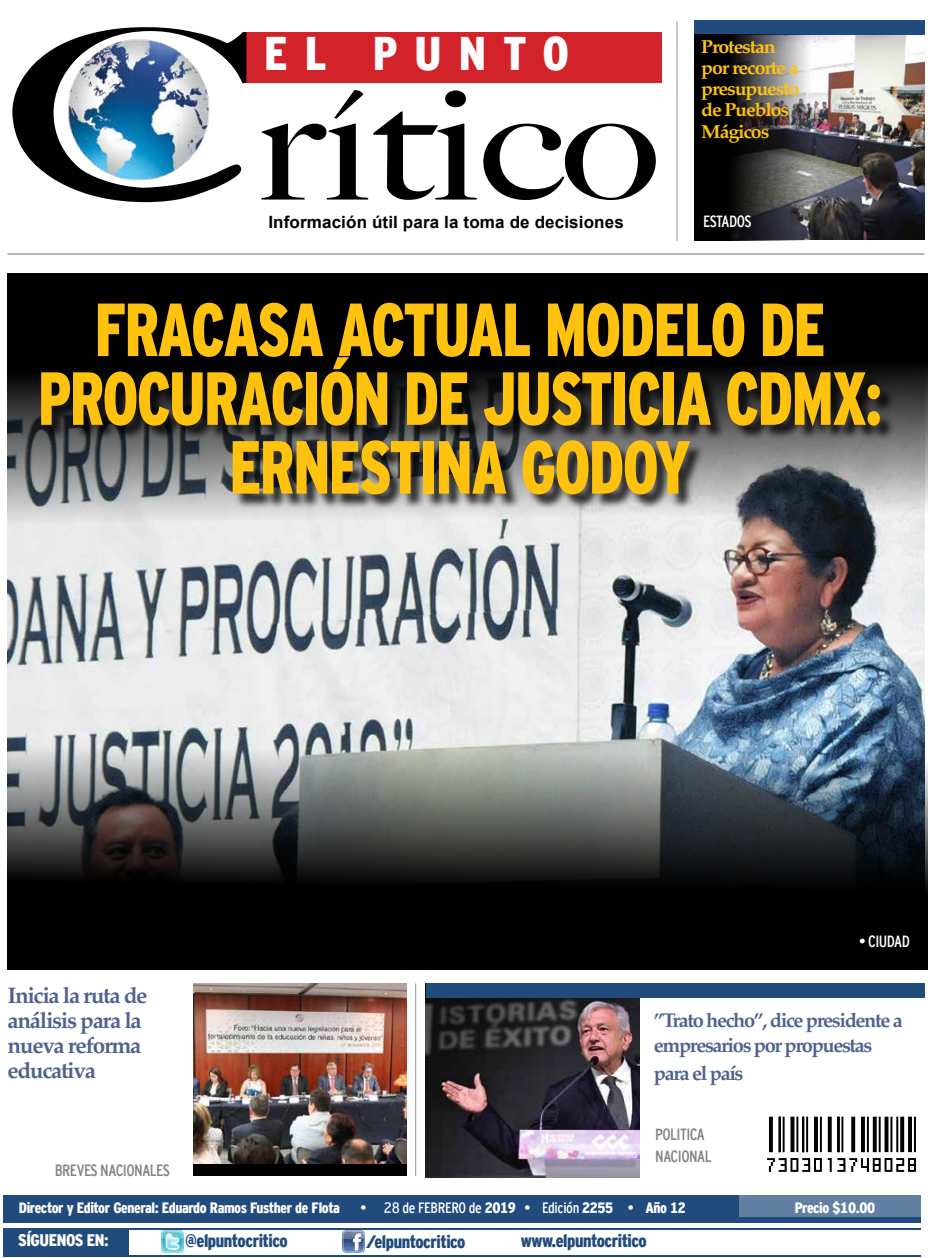
<style>
.page{position:relative;width:932px;height:1258px;background:#fff}
.page>*{position:absolute;margin:0;border:0;box-sizing:border-box;transform-origin:0 0}
.t1{font:900 75px/68.8px "Interstate Cond Mono";letter-spacing:-.025em;color:#ffc20e;text-align:center;scale:.85 1}
.t2{font:900 47.12px "Interstate Cond Mono";letter-spacing:.36em;color:#fff}
.t3{font:700 22.5px/25px "Palatino";letter-spacing:-.055em;color:#4e628e}
.t4{font:700 20px/25px "Palatino";letter-spacing:-.07em;color:#4e628e}
.t5{font:700 18.75px/21.2px "Palatino";letter-spacing:-.06em;color:#ffc20e;scale:1.04 1}
.t6{font:900 18px "Interstate Cond Mono";letter-spacing:-.025em;color:#214b7c}
.t7{font:700 16.88px "Arial";letter-spacing:.005em;color:#000}
.t8{font:900 16.75px "Interstate Cond Mono";letter-spacing:-.025em;color:#fff}
.t9{font:16.25px/22px "Interstate Cond Mono";letter-spacing:-.035em;color:#808285}
.t10{font:16.25px "Interstate Cond Mono";letter-spacing:-.035em;color:#fff}
.t11{font:900 15px "Interstate Cond Mono";letter-spacing:-.025em;color:#fff}
.t12{font:15px "Interstate Cond Mono";letter-spacing:-.02em;color:#fff}
.s1{font-weight:900}
.s2{color:#214b7c}
</style>
<div class="page">
<img style="left:7px;top:565px;width:917px;height:143px">
<svg style="left:7px;top:273px;width:920px;height:292px;background:#787879"></svg>
<img style="left:7px;top:708px;width:921px;height:262px">
<img style="left:839px;top:35px;width:85px;height:204px">
<hr style="left:3px;top:1255px;width:918px;height:2px;background:#214b7c">
<div style="left:4px;top:1195px;width:917px;height:27px;background:#214b7c"></div>
<hr style="left:7px;top:254px;width:917px;height:1px;background:#6d6e71">
<div style="left:3px;top:1229px;width:126px;height:28px;background:#214b7c"></div>
<hr style="left:3px;top:1228px;width:918px;height:1px;background:#214b7c">
<div style="left:739px;top:1195px;width:182px;height:22px;background:#6380a3"></div>
<svg style="left:767px;top:1117px;width:149px;height:55px"></svg>
<div style="left:244px;top:32px;width:418px;height:51px;background:#d2232a"></div>
<img style="left:12px;top:27px;width:234px;height:175px">
<svg style="left:262px;top:90px;width:394px;height:110px"></svg>
<img style="left:162px;top:1231px;width:21px;height:21px">
<img style="left:343px;top:1231px;width:22px;height:22px">
<div style="left:694px;top:20px;width:230px;height:15px;background:#214b7c"></div>
<div style="left:194px;top:983px;width:213px;height:193px;background:#000"></div>
<img style="left:194px;top:983px;width:213px;height:180px">
<img style="left:426px;top:998px;width:213px;height:180px">
<div style="left:426px;top:983px;width:498px;height:15px;background:#214b7c"></div>
<hr style="left:415px;top:983px;width:1px;height:193px;background:#939598">
<hr style="left:677px;top:21px;width:1px;height:220px;background:#939598">
<svg style="left:694px;top:35px;width:145px;height:206px;background:#484648"></svg>
<div style="left:43px;top:304px;width:852px;height:206px;background:#000;opacity:.75"></div>
<h2 class="t2" style="left:264px;top:27px;width:306px">EL PUNTO</h2>
<p class="t7" style="left:268px;top:211px;width:357px">Información útil para la toma de decisiones</p>
<p class="t5" style="left:701px;top:35px;width:96px">Protestan por recorte a presupuesto de Pueblos<br>Mágicos</p>
<p class="t10" style="left:703px;top:212px;width:50px">ESTADOS</p>
<h1 class="t1" style="left:38px;top:295px;width:995px">FRACASA ACTUAL MODELO DE<br>PROCURACIÓN DE JUSTICIA CDMX:<br>ERNESTINA GODOY</h1>
<p class="t3" style="left:8px;top:982px;width:141px">Inicia la ruta de análisis para la nueva reforma educativa</p>
<p class="t9" style="left:55px;top:1159px;width:117px">BREVES NACIONALES</p>
<p class="t10" style="left:859px;top:932px;width:52px">• CIUDAD</p>
<p class="t4" style="left:654px;top:1007px;width:250px">”Trato hecho”, dice presidente a empresarios por propuestas</p>
<p class="t4" style="left:654px;top:1060px;width:91px">para el país</p>
<p class="t9" style="left:655px;top:1123px;width:58px">POLITICA<br>NACIONAL</p>
<p class="t11" style="left:19px;top:1200px;width:323px">Director y Editor General: Eduardo Ramos Fusther de Flota</p>
<p class="t12" style="left:360px;top:1199px;width:327px">• 28 de FEBRERO de <span class="s1">2019</span> • Edición <span class="s1">2255</span> • <span class="s1">Año 12</span></p>
<p class="t11" style="left:795px;top:1200px;width:82px">Precio $10.00</p>
<p class="t8" style="left:18px;top:1231px;width:96px">SÍGUENOS EN:<span class="s2">:</span></p>
<p class="t6" style="left:185px;top:1231px;width:104px">@elpuntocritico</p>
<p class="t6" style="left:366px;top:1231px;width:101px">/elpuntocritico</p>
<p class="t6" style="left:521px;top:1230px;width:128px">www.elpuntocritico</p>
</div>
